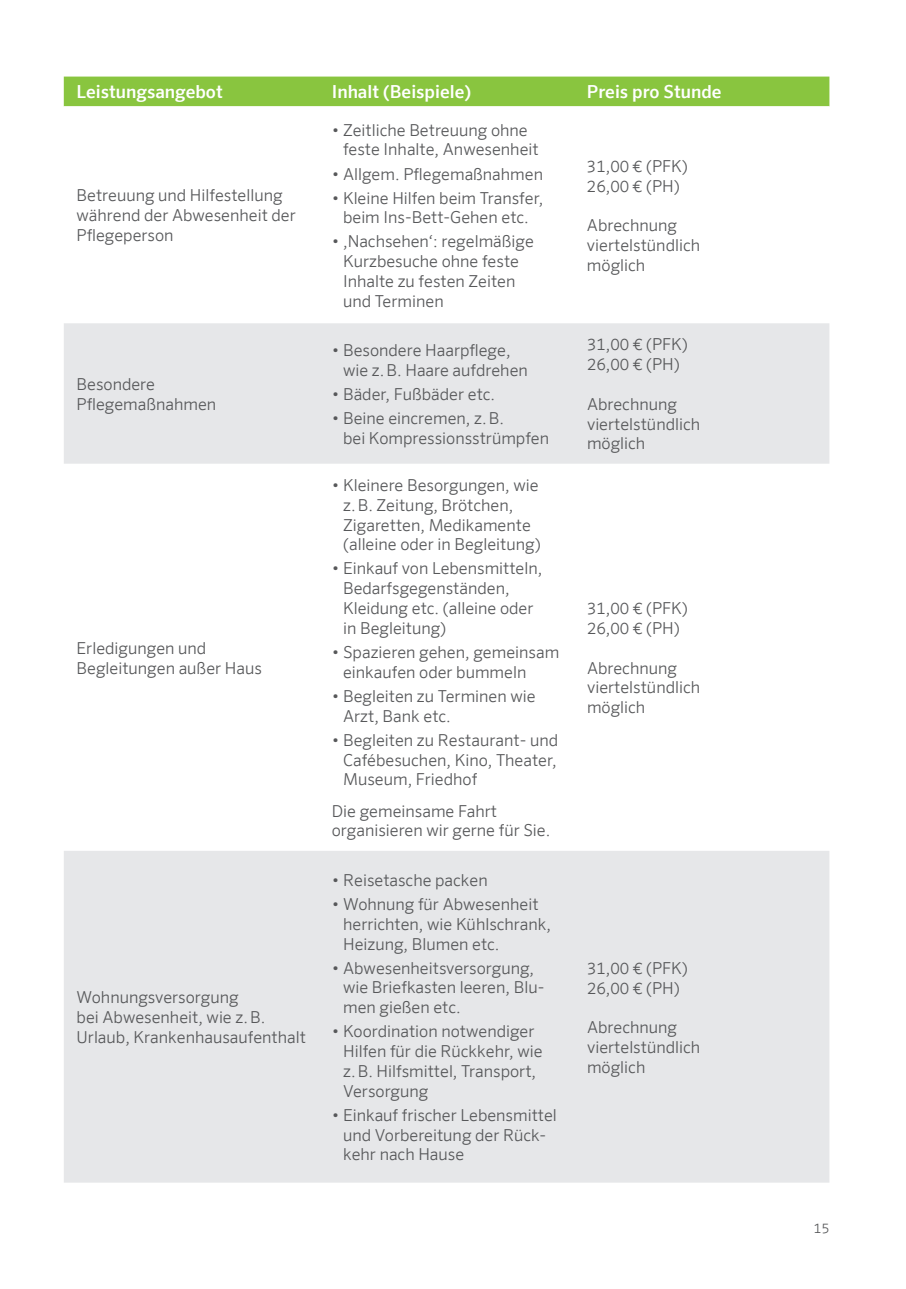
<style>
.page{position:relative;width:906px;height:1289px;background:#fff}
.page>*{position:absolute;margin:0;border:0;box-sizing:border-box;transform-origin:0 0}
.t1{font:500 18px "Sero Offc Pro";color:#fff}
.t2{font:300 16.5px/19.8px "Sero Offc Pro";color:#57585a}
.t3{font:300 13.5px "Sero Offc Pro";color:#57585a}
</style>
<div class="page">
<div style="left:64px;top:77px;width:765px;height:29px;background:#89c53f"></div>
<div style="left:64px;top:323px;width:765px;height:140px;background:#e6e7e9"></div>
<div style="left:64px;top:851px;width:765px;height:331px;background:#e6e7e9"></div>
<p class="t1" style="left:77px;top:81px;width:148px">Leistungsangebot</p>
<p class="t1" style="left:332px;top:81px;width:141px">Inhalt (Beispiele)</p>
<p class="t1" style="left:587px;top:81px;width:136px">Preis pro Stunde</p>
<p class="t2" style="left:77px;top:185px;width:221px">Betreuung und Hilfestellung während der Abwesenheit der<br>Pflegeperson</p>
<p class="t2" style="left:77px;top:374px;width:141px">Besondere<br>Pflegemaßnahmen</p>
<p class="t2" style="left:77px;top:638px;width:187px">Erledigungen und<br>Begleitungen außer Haus</p>
<p class="t2" style="left:77px;top:987px;width:231px">Wohnungsversorgung<br>bei Abwesenheit, wie z. B.<br>Urlaub, Krankenhausaufenthalt</p>
<p class="t2" style="left:343px;top:120px;width:197px;text-indent:-11px">• Zeitliche Betreuung ohne feste Inhalte, Anwesenheit</p>
<p class="t2" style="left:332px;top:164px;width:213px">• Allgem. Pflegemaßnahmen</p>
<p class="t2" style="left:332px;top:188px;width:213px;text-align:center">• Kleine Hilfen beim Transfer, beim Ins-Bett-Gehen etc.</p>
<p class="t2" style="left:343px;top:231px;width:192px;text-indent:-11px">• ,Nachsehen‘: regelmäßige<br>Kurzbesuche ohne feste<br>Inhalte zu festen Zeiten und Terminen</p>
<p class="t2" style="left:343px;top:340px;width:186px;text-indent:-11px">• Besondere Haarpflege, wie z. B. Haare aufdrehen</p>
<p class="t2" style="left:332px;top:384px;width:165px">• Bäder, Fußbäder etc.</p>
<p class="t2" style="left:343px;top:408px;width:207px;text-indent:-11px">• Beine eincremen, z. B.<br>bei Kompressionsstrümpfen</p>
<p class="t2" style="left:343px;top:475px;width:199px;text-indent:-11px">• Kleinere Besorgungen, wie z. B. Zeitung, Brötchen,<br>Zigaretten, Medikamente (alleine oder in Begleitung)</p>
<p class="t2" style="left:343px;top:558px;width:201px;text-indent:-11px">• Einkauf von Lebensmitteln,<br>Bedarfsgegenständen,<br>Kleidung etc. (alleine oder in Begleitung)</p>
<p class="t2" style="left:343px;top:642px;width:218px;text-indent:-11px">• Spazieren gehen, gemeinsam einkaufen oder bummeln</p>
<p class="t2" style="left:343px;top:686px;width:194px;text-indent:-11px">• Begleiten zu Terminen wie<br>Arzt, Bank etc.</p>
<p class="t2" style="left:343px;top:729px;width:216px;text-align:justify;text-indent:-11px">• Begleiten zu Restaurant- und Cafébesuchen, Kino, Theater, Museum, Friedhof</p>
<p class="t2" style="left:332px;top:800px;width:220px">Die gemeinsame Fahrt organisieren wir gerne für Sie.</p>
<p class="t2" style="left:332px;top:870px;width:157px">• Reisetasche packen</p>
<p class="t2" style="left:343px;top:894px;width:209px;text-indent:-11px">• Wohnung für Abwesenheit herrichten, wie Kühlschrank,<br>Heizung, Blumen etc.</p>
<p class="t2" style="left:343px;top:957px;width:203px;text-indent:-11px">• Abwesenheitsversorgung, wie Briefkasten leeren, Blu&shy;men gießen etc.</p>
<p class="t2" style="left:343px;top:1021px;width:201px;text-indent:-11px">• Koordination notwendiger<br>Hilfen für die Rückkehr, wie z. B. Hilfsmittel, Transport,<br>Versorgung</p>
<p class="t2" style="left:343px;top:1104px;width:215px;text-indent:-11px">• Einkauf frischer Lebensmittel und Vorbereitung der Rück&shy;kehr nach Hause</p>
<p class="t2" style="left:587px;top:156px;width:102px">31,00 € (PFK)<br>26,00 € (PH)</p>
<p class="t2" style="left:587px;top:215px;width:115px">Abrechnung viertelstündlich möglich</p>
<p class="t2" style="left:587px;top:334px;width:102px">31,00 € (PFK)<br>26,00 € (PH)</p>
<p class="t2" style="left:587px;top:394px;width:115px">Abrechnung viertelstündlich möglich</p>
<p class="t2" style="left:587px;top:598px;width:102px">31,00 € (PFK)<br>26,00 € (PH)</p>
<p class="t2" style="left:587px;top:657px;width:115px">Abrechnung viertelstündlich möglich</p>
<p class="t2" style="left:587px;top:957px;width:102px">31,00 € (PFK)<br>26,00 € (PH)</p>
<p class="t2" style="left:587px;top:1017px;width:115px">Abrechnung viertelstündlich möglich</p>
<p class="t3" style="left:814px;top:1219px;width:17px">15</p>
</div>
